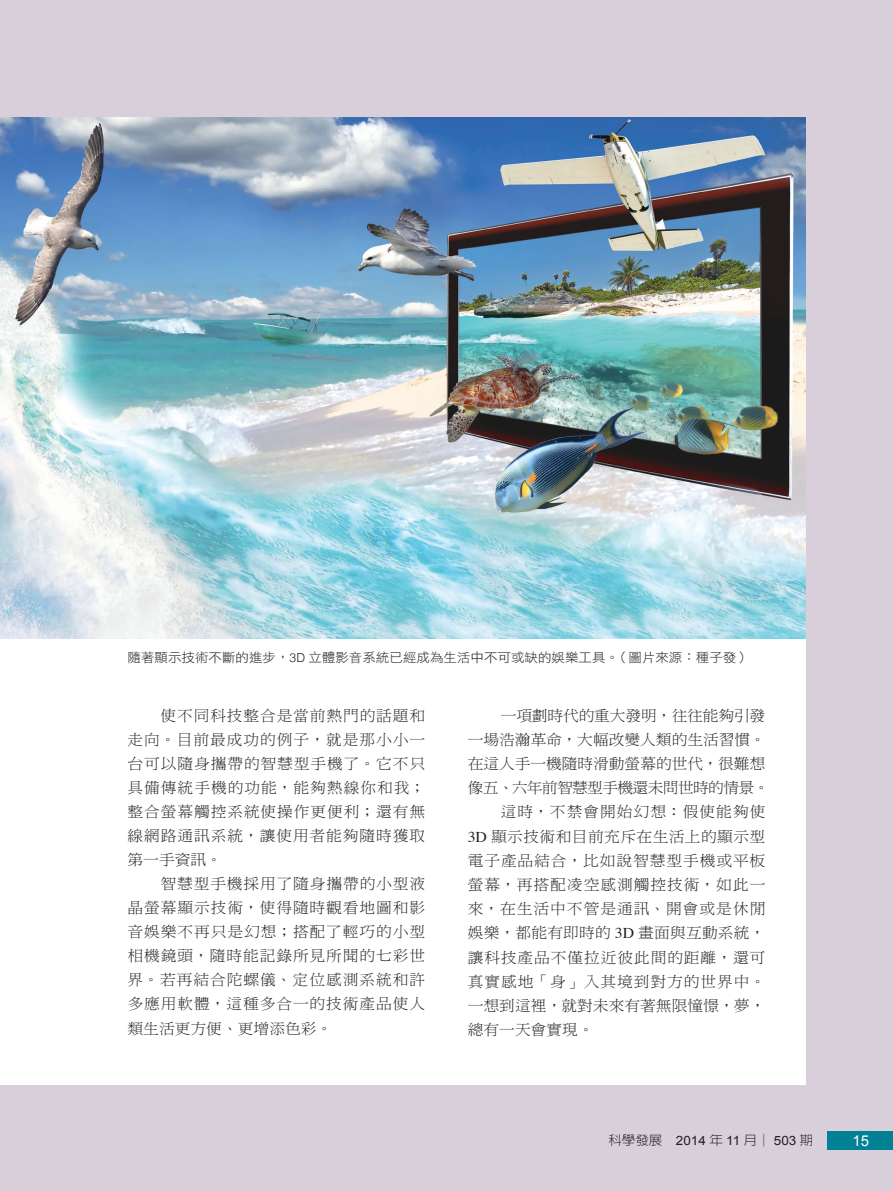
<style>
.page{position:relative;width:893px;height:1191px;background:#d8cfdb}
.page>*{position:absolute;margin:0;border:0;box-sizing:border-box;transform-origin:0 0}
.內文{font:15px/24.2px "DF Ming Std W3";color:#231f20;text-align:justify;scale:1.05 1}
.右頁碼{font:15px "Arial";color:#fff}
.圖說{font:12.9px "DF Hei Std W3";color:#231f20;scale:1.05 1}
.t1{font:12.9px "Arial";color:#231f20;scale:1.05 1}
.s1{font-family:"Helvetica";font-weight:300;font-size:12.3px}
.s2{font-family:"Times"}
.s3{font-family:"AR New Hei B5";font-weight:300}
</style>
<div class="page">
<div style="left:0;top:118px;width:805px;height:966px;background:#fff"></div>
<div style="left:828px;top:1131px;width:65px;height:18px;background:#008194"></div>
<img style="left:0;top:118px;width:805px;height:520px">
<p class="圖說" style="left:128px;top:650px;width:594px">隨著顯示技術不斷的進步，<span class="s1">3D</span> 立體影音系統已經成為生活中不可或缺的娛樂工具。（圖片來源：種子發）</p>
<p class="內文" style="left:128px;top:703px;width:285px;text-indent:33px">使不同科技整合是當前熱門的話題和走向。目前最成功的例子，就是那小小一台可以隨身攜帶的智慧型手機了。它不只具備傳統手機的功能，能夠熱線你和我；整合螢幕觸控系統使操作更便利；還有無線網路通訊系統，讓使用者能夠隨時獲取第一手資訊。</p>
<p class="內文" style="left:128px;top:871px;width:285px;text-indent:33px">智慧型手機採用了隨身攜帶的小型液晶螢幕顯示技術，使得隨時觀看地圖和影音娛樂不再只是幻想；搭配了輕巧的小型相機鏡頭，隨時能記錄所見所聞的七彩世界。若再結合陀螺儀、定位感測系統和許多應用軟體，這種多合一的技術產品使人類生活更方便、更增添色彩。</p>
<p class="內文" style="left:468px;top:703px;width:289px;text-align:left;text-indent:33px">一項劃時代的重大發明，往往能夠引發一場浩瀚革命，大幅改變人類的生活習慣。在這人手一機隨時滑動螢幕的世代，很難想像五、六年前智慧型手機還未問世時的情景。</p>
<p class="內文" style="left:468px;top:799px;width:285px;text-indent:33px">這時，不禁會開始幻想：假使能夠使<span class="s2">3D</span> 顯示技術和目前充斥在生活上的顯示型電子產品結合，比如說智慧型手機或平板螢幕，再搭配凌空感測觸控技術，如此一來，在生活中不管是通訊、開會或是休閒娛樂，都能有即時的 <span class="s2">3D</span> 畫面與互動系統，讓科技產品不僅拉近彼此間的距離，還可真實感地「身」入其境到對方的世界中。一想到這裡，就對未來有著無限憧憬，夢，總有一天會實現。</p>
<p class="t1" style="left:608px;top:1132px;width:197px"><span class="s3">科學發展</span> 2014 <span class="s3">年</span> 11 <span class="s3">月│</span> 503 <span class="s3">期</span></p>
<p class="右頁碼" style="left:852px;top:1131px;width:18px">15</p>
</div>
